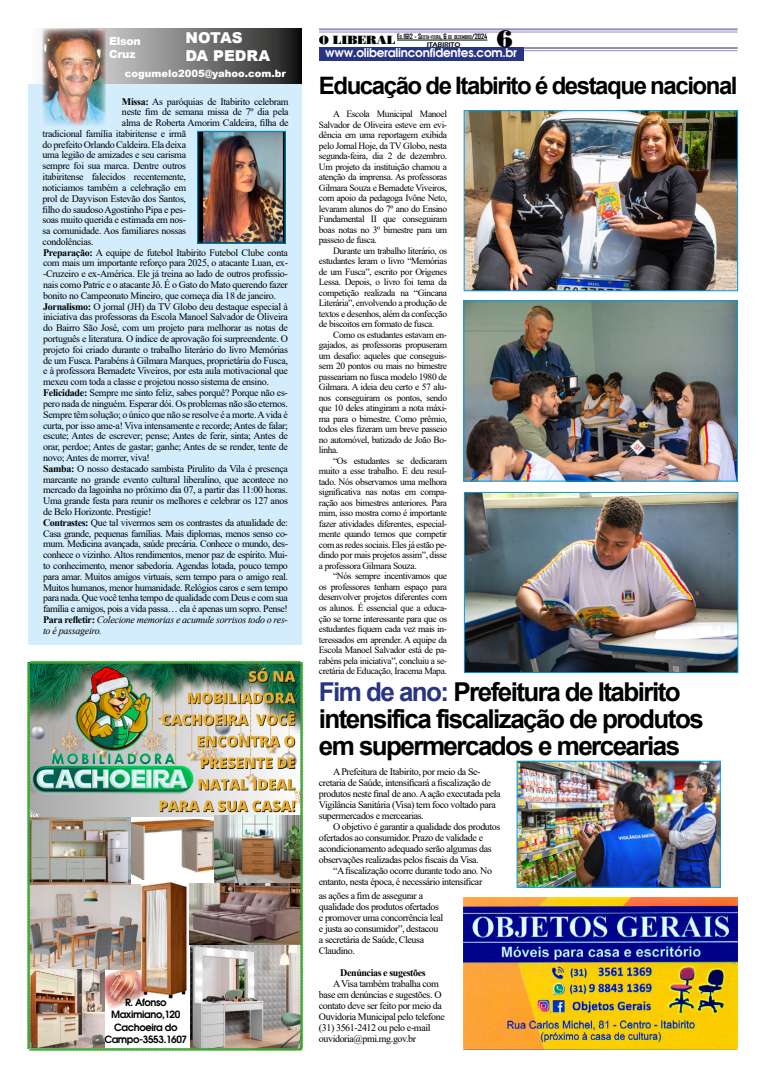
<style>
.page{position:relative;width:766px;height:1078px;background:#fff}
.page>*{position:absolute;margin:0;border:0;box-sizing:border-box;transform-origin:0 0}
.t1{font:700 26px/27px "Arial";letter-spacing:-.06em;color:#000}
.t2{font:700 24px "Arial";letter-spacing:-.06em;color:#000}
.t3{font:24px "Bodnoff";color:#000}
.t4{font:15px/18px "Arial MT Black";color:#fff}
.t5{font:12px "Avalon";letter-spacing:-.02em;color:#fff}
.t6{font:11px/13.2px "Arial MT Black";letter-spacing:-.03em;color:#fff}
.t7{font:10px/10.8px "Times New Roman";letter-spacing:-.03em;color:#000}
.t8{font:10px/12px "Avalon";letter-spacing:-.04em;color:#000;text-align:center}
.t9{font:10px "Arial MT Black";color:#fff}
.t10{font:700 10px "Times New Roman";letter-spacing:-.04em;color:#000}
.t11{font:9.5px/10.5px "Times New Roman";letter-spacing:-.04em;color:#000;text-align:justify}
.t12{font:7px "Erie Black";color:#000}
.t13{font:700 4.9px "Agency FB";color:#000}
.s1{font-weight:700}
.s2{font-style:italic}
.s3{font-family:"Bodnoff";font-weight:400;font-size:12px}
.s4{font-size:7px}
.s5{color:#283583}
</style>
<div class="page">
<hr style="left:28px;top:47px;width:709px;height:2px;background:#918dbe">
<hr style="left:28px;top:50px;width:709px;height:1px;background:#918dbe">
<div style="left:319px;top:47px;width:204px;height:13px;background:#283583"></div>
<hr style="left:28px;top:28px;width:709px;height:2px;background:#918dbe">
<hr style="left:28px;top:32px;width:709px;height:1px;background:#918dbe">
<hr style="left:397px;top:40px;width:90px;height:1px;background:#000">
<div style="left:20px;top:24px;width:299px;height:44px;background:#fff"></div>
<div style="left:28px;top:29px;width:273px;height:615px;background:#d4edfc"></div>
<svg style="left:28px;top:28px;width:274px;height:55px;background:#7c7c7b"></svg>
<img style="left:42px;top:29px;width:64px;height:97px">
<img style="left:27px;top:660px;width:276px;height:391px">
<img style="left:199px;top:133px;width:84px;height:108px">
<div style="left:197px;top:131px;width:88px;height:112px;border:1px solid #009fe3"></div>
<img style="left:465px;top:112px;width:270px;height:177px">
<div style="left:463px;top:110px;width:274px;height:181px;border:1px solid #009fe3"></div>
<img style="left:465px;top:302px;width:270px;height:177px">
<div style="left:463px;top:300px;width:274px;height:181px;border:1px solid #009fe3"></div>
<img style="left:466px;top:494px;width:270px;height:176px">
<div style="left:464px;top:492px;width:274px;height:180px;border:1px solid #009fe3"></div>
<img style="left:518px;top:762px;width:200px;height:123px">
<img style="left:463px;top:897px;width:274px;height:152px">
<h3 class="t4" style="left:185px;top:29px;width:86px">NOTAS<br>DA PEDRA</h3>
<p class="t6" style="left:109px;top:35px;width:33px">Elson<br>Cruz</p>
<p class="t7" style="left:122px;top:95px;width:168px;text-align:justify"><span class="s1">Missa:</span> As paróquias de Itabirito celebram neste fim de semana missa de 7º dia pela alma de Roberta Amorim Caldeira, filha de</p>
<p class="t9" style="left:125px;top:67px;width:162px">cogumelo2005@yahoo.com.br</p>
<p class="t7" style="left:43px;top:128px;width:247px">tradicional família itabiritense e irmã<br>do prefeito Orlando Caldeira. Ela deixa<br>uma legião de amizades e seu carisma<br>sempre foi sua marca. Dentre outros<br>itabiritense falecidos recentemente,<br>noticiamos também a celebração em<br>prol de Dayvison Estevão dos Santos,<br>filho do saudoso Agostinho Pipa e pes-<br>soas muito querida e estimada em nos-<br>sa comunidade. Aos familiares nossas<br>condolências.<br><span class="s1">Preparação:</span> A equipe de futebol Itabirito Futebol Clube conta com mais um importante reforço para 2025, o atacante Luan, ex--Cruzeiro e ex-América. Ele já treina ao lado de outros profissio&shy;nais como Patric e o atacante Jô. É o Gato do Mato querendo fazer bonito no Campeonato Mineiro, que começa dia 18 de janeiro.<br><span class="s1">Jornalismo:</span> O jornal (JH) da TV Globo deu destaque especial à iniciativa das professoras da Escola Manoel Salvador de Oliveira do Bairro São José, com um projeto para melhorar as notas de português e literatura. O índice de aprovação foi surpreendente. O projeto foi criado durante o trabalho literário do livro Memórias de um Fusca. Parabéns à Gilmara Marques, proprietária do Fusca, e à professora Bernadete Viveiros, por esta aula motivacional que mexeu com toda a classe e projetou nosso sistema de ensino.<br><span class="s1">Felicidade:</span> Sempre me sinto feliz, sabes porquê? Porque não es&shy;pero nada de ninguém. Esperar dói. Os problemas não são eternos.<br>Sempre têm solução; o único que não se resolve é a morte. A vida é curta, por isso ame-a! Viva intensamente e recorde; Antes de falar; escute; Antes de escrever; pense; Antes de ferir, sinta; Antes de orar, perdoe; Antes de gastar; ganhe; Antes de se render, tente de novo; Antes de morrer, viva!<br><span class="s1">Samba:</span> O nosso destacado sambista Pirulito da Vila é presença marcante no grande evento cultural liberalino, que acontece no mercado da lagoinha no próximo dia 07, a partir das 11:00 horas.<br>Uma grande festa para reunir os melhores e celebrar os 127 anos de Belo Horizonte. Prestigie!<br><span class="s1">Contrastes:</span> Que tal vivermos sem os contrastes da atualidade de:<br>Casa grande, pequenas famílias. Mais diplomas, menos senso co&shy;mum. Medicina avançada, saúde precária. Conhece o mundo, des&shy;conhece o vizinho. Altos rendimentos, menor paz de espírito. Mui&shy;to conhecimento, menor sabedoria. Agendas lotada, pouco tempo para amar. Muitos amigos virtuais, sem tempo para o amigo real.<br>Muitos humanos, menor humanidade. Relógios caros e sem tempo para nada. Que você tenha tempo de qualidade com Deus e com sua família e amigos, pois a vida passa… ela é apenas um sopro. Pense!<br><span class="s1">Para refletir:</span> <span class="s2">Colecione memorias e acumule sorrisos todo o res&shy;to é passageiro.</span></p>
<p class="t8" style="left:104px;top:996px;width:84px">R. Afonso<br>Maximiano,120<br>Cachoeira do<br>Campo-3553.1607</p>
<p class="t12" style="left:427px;top:40px;width:35px">ITABIRITO</p>
<h2 class="t3" style="left:496px;top:24px;width:18px">6</h2>
<p class="t13" style="left:319px;top:34px;width:170px"><span class="s3">O LIBERAL</span> <span class="s4">E</span>D<span class="s4">.1612 - S</span>EXTA<span class="s4">-</span>FEIRA<span class="s4">, 6</span> DE DEZEMBRO<span class="s4">/2024</span></p>
<p class="t5" style="left:325px;top:45px;width:193px">www.oliberalinconfidentes.com.br</p>
<h2 class="t2" style="left:319px;top:68px;width:420px">Educação de Itabirito é destaque nacional</h2>
<p class="t11" style="left:319px;top:108px;width:130px;text-indent:14px">A Escola Municipal Manoel Salvador de Oliveira esteve em evi&shy;dência em uma reportagem exibida pelo Jornal Hoje, da TV Globo, nesta segunda-feira, dia 2 de dezembro.<br>Um projeto da instituição chamou a atenção da imprensa. As professoras Gilmara Souza e Bernadete Viveiros, com apoio da pedagoga Ivône Neto, levaram alunos do 7º ano do Ensino Fundamental II que conseguiram boas notas no 3º bimestre para um passeio de fusca.</p>
<p class="t11" style="left:319px;top:245px;width:130px;text-indent:14px">Durante um trabalho literário, os estudantes leram o livro “Memórias de um Fusca”, escrito por Orígenes Lessa. Depois, o livro foi tema da competição realizada na “Gincana Literária”, envolvendo a produção de textos e desenhos, além da confecção de biscoitos em formato de fusca.</p>
<p class="t11" style="left:319px;top:329px;width:130px;text-indent:14px">Como os estudantes estavam en&shy;gajados, as professoras propuseram um desafio: aqueles que conseguis&shy;sem 20 pontos ou mais no bimestre passeariam no fusca modelo 1980 de Gilmara. A ideia deu certo e 57 alu&shy;nos conseguiram os pontos, sendo que 10 deles atingiram a nota máxi&shy;ma para o bimestre. Como prêmio, todos eles fizeram um breve passeio no automóvel, batizado de João Bo&shy;linha.</p>
<p class="t11" style="left:319px;top:455px;width:130px;text-indent:14px">“Os estudantes se dedicaram muito a esse trabalho. E deu resul&shy;tado. Nós observamos uma melhora significativa nas notas em compa&shy;ração aos bimestres anteriores. Para mim, isso mostra como é importante fazer atividades diferentes, especial&shy;mente quando temos que competir com as redes sociais. Eles já estão pe&shy;dindo por mais projetos assim”, disse a professora Gilmara Souza.</p>
<p class="t11" style="left:319px;top:570px;width:130px;text-indent:14px">“Nós sempre incentivamos que os professores tenham espaço para desenvolver projetos diferentes com os alunos. É essencial que a educa&shy;ção se torne interessante para que os estudantes fiquem cada vez mais in&shy;teressados em aprender. A equipe da Escola Manoel Salvador está de pa&shy;rabéns pela iniciativa”, concluiu a se&shy;cretária de Educação, Iracema Mapa.</p>
<h1 class="t1" style="left:319px;top:678px;width:386px"><span class="s5">Fim de ano:</span> Prefeitura de Itabirito intensifica fiscalização de produtos em supermercados e mercearias</h1>
<p class="t7" style="left:319px;top:765px;width:183px;text-indent:14px">A Prefeitura de Itabirito, por meio da Se&shy;cretaria de Saúde, intensificará a fiscalização de produtos neste final de ano. A ação executada pela Vigilância Sanitária (Visa) tem foco voltado para supermercados e mercearias.</p>
<p class="t7" style="left:319px;top:820px;width:183px;text-indent:14px">O objetivo é garantir a qualidade dos produtos ofertados ao consumidor. Prazo de validade e acondicionamento adequado serão algumas das observações realizadas pelos fiscais da Visa.</p>
<p class="t7" style="left:319px;top:864px;width:175px;text-indent:14px">“A fiscalização ocorre durante todo ano. No entanto, nesta época, é necessário intensificar</p>
<p class="t7" style="left:319px;top:889px;width:126px">as ações a fim de assegurar a qualidade dos produtos ofertados e promover uma concorrência leal e justa ao consumidor”, destacou a secretária de Saúde, Cleusa<br>Claudino.</p>
<p class="t10" style="left:340px;top:965px;width:87px">Denúncias e sugestões</p>
<p class="t7" style="left:319px;top:977px;width:127px;text-indent:14px">A Visa também trabalha com base em denúncias e sugestões. O contato deve ser feito por meio da<br>Ouvidoria Municipal pelo telefone (31) 3561-2412 ou pelo e-mail ouvidoria@pmi.mg.gov.br</p>
</div>
